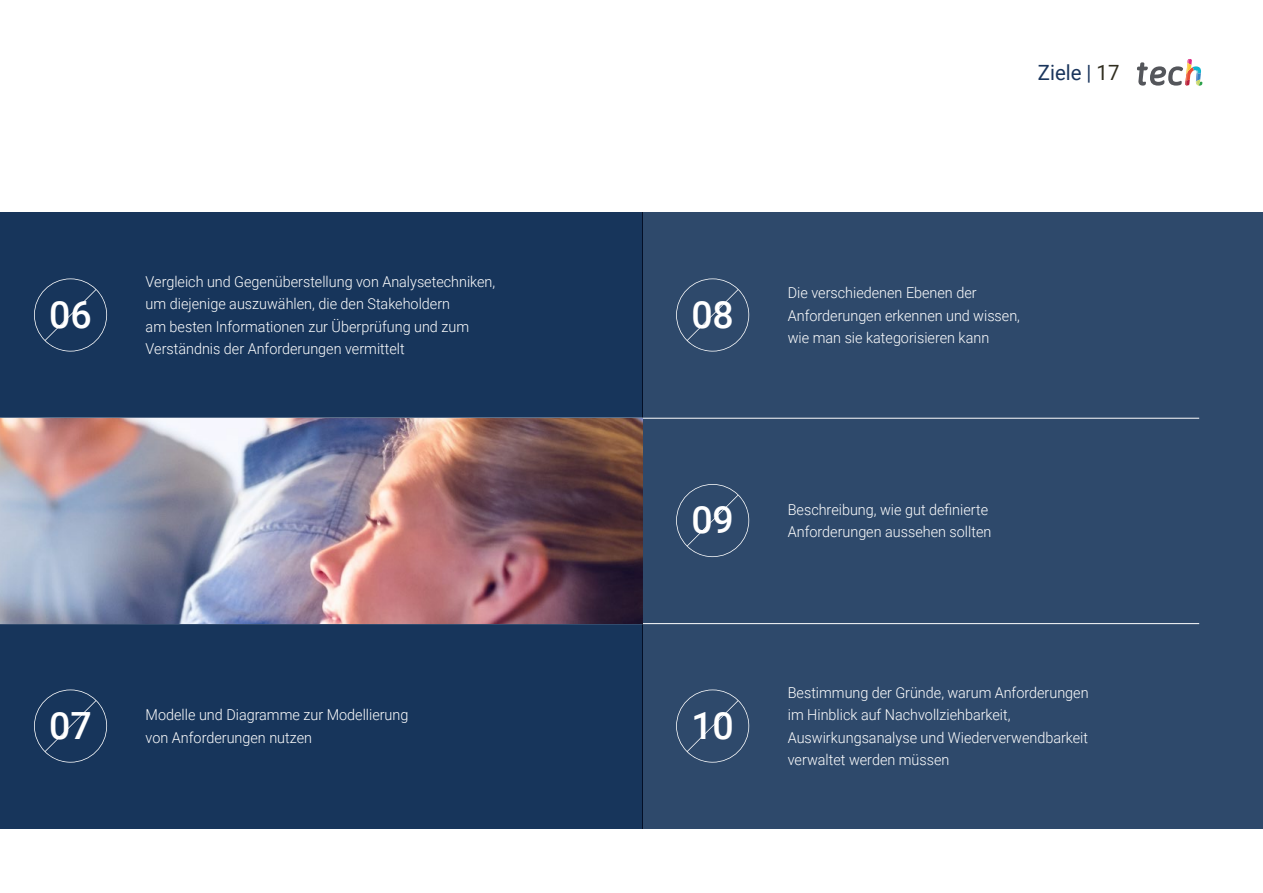
<style>
.page{position:relative;width:1263px;height:893px;background:#fff}
.page>*{position:absolute;margin:0;border:0;box-sizing:border-box;transform-origin:0 0}
.t1{font:500 37.5px "Roboto";color:#fff}
.t2{font:21px "Roboto";color:#1a355c}
.t3{font:300 15px/22.5px "Roboto";color:#fff;scale:.96 1}
.s1{color:#312e20}
</style>
<div class="page">
<div style="left:0;top:213px;width:642px;height:616px;background:#17355b"></div>
<div style="left:642px;top:213px;width:621px;height:616px;background:#2e496b"></div>
<hr style="left:0;top:418px;width:1199px;height:1px;background:#fff">
<hr style="left:0;top:623px;width:1199px;height:1px;background:#fff">
<img style="left:0;top:418px;width:642px;height:206px">
<svg style="left:1137px;top:59px;width:65px;height:27px"></svg>
<svg style="left:34px;top:278px;width:73px;height:73px"></svg>
<svg style="left:676px;top:278px;width:73px;height:73px"></svg>
<svg style="left:676px;top:484px;width:73px;height:73px"></svg>
<svg style="left:34px;top:689px;width:73px;height:74px"></svg>
<svg style="left:676px;top:689px;width:73px;height:74px"></svg>
<h2 class="t2" style="left:1038px;top:57px;width:83px">Ziele | <span class="s1">17</span></h2>
<p class="t3" style="left:146px;top:270px;width:366px">Vergleich und Gegenüberstellung von Analysetechniken, um diejenige auszuwählen, die den Stakeholdern<br>am besten Informationen zur Überprüfung und zum Verständnis der Anforderungen vermittelt</p>
<p class="t3" style="left:788px;top:281px;width:243px">Die verschiedenen Ebenen der<br>Anforderungen erkennen und wissen, wie man sie kategorisieren kann</p>
<h1 class="t1" style="left:49px;top:288px;width:44px">06</h1>
<h1 class="t1" style="left:691px;top:288px;width:44px">08</h1>
<h1 class="t1" style="left:691px;top:494px;width:44px">09</h1>
<p class="t3" style="left:788px;top:498px;width:214px">Beschreibung, wie gut definierte<br>Anforderungen aussehen sollten</p>
<p class="t3" style="left:146px;top:703px;width:275px">Modelle und Diagramme zur Modellierung von Anforderungen nutzen</p>
<h1 class="t1" style="left:49px;top:699px;width:44px">07</h1>
<h1 class="t1" style="left:691px;top:699px;width:44px">10</h1>
<p class="t3" style="left:788px;top:681px;width:315px">Bestimmung der Gründe, warum Anforderungen im Hinblick auf Nachvollziehbarkeit, Auswirkungsanalyse und Wiederverwendbarkeit verwaltet werden müssen</p>
</div>
